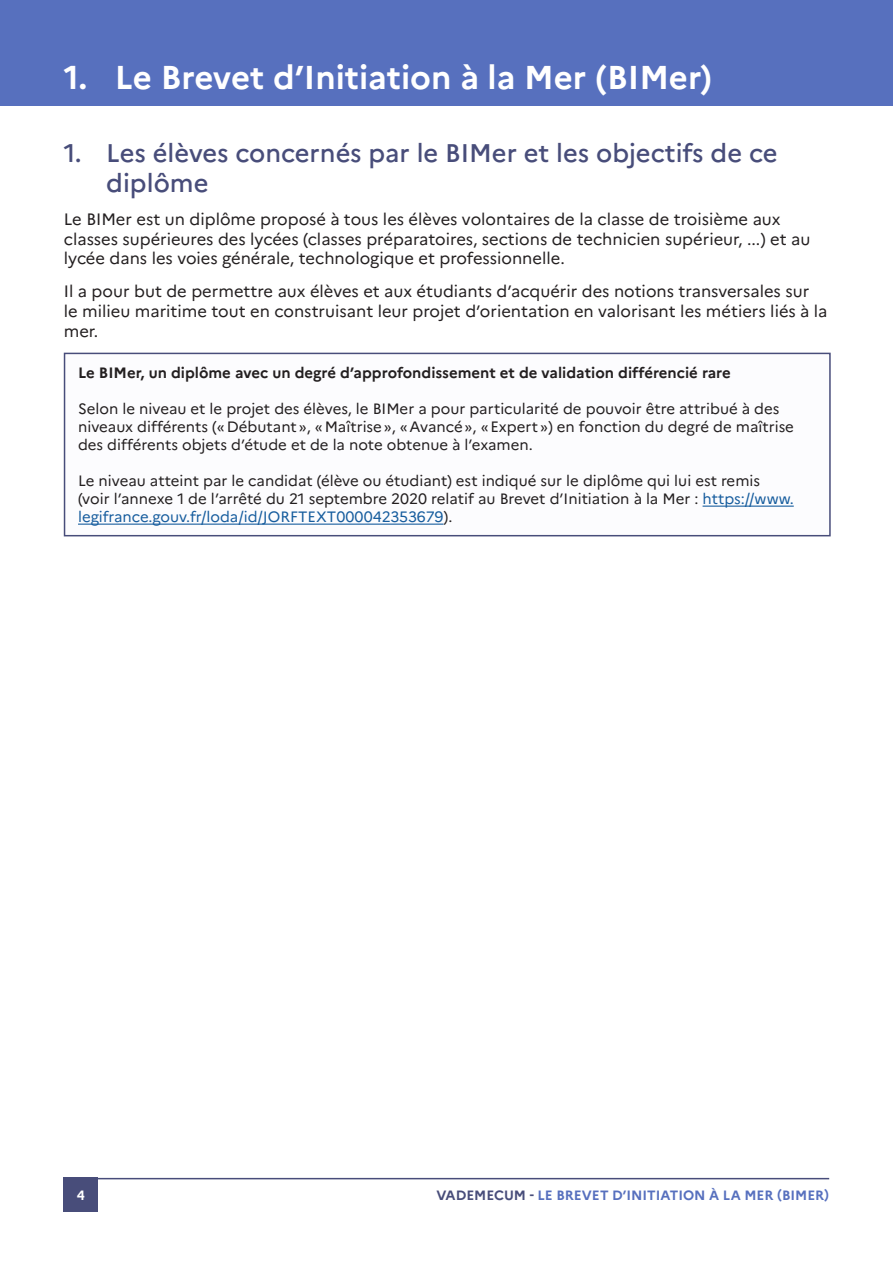
<style>
.page{position:relative;width:893px;height:1263px;background:#fff}
.page>*{position:absolute;margin:0;border:0;box-sizing:border-box;transform-origin:0 0}
.t1{font:700 33px "Marianne";color:#fff}
.t2{font:500 25.5px/30.6px "Marianne";color:#484d7a}
.t3{font:16.5px/19.8px "Marianne";color:#231f20}
.Encadré_Texte{font:15px/18px "Marianne";color:#231f20}
.Encadré_texte_titres{font:700 15px "Marianne";color:#231f20}
.t4{font:700 13.5px "Marianne";color:#5770be}
.t5{font:700 13.5px "Marianne";color:#fff}
.s1{color:#175d9e}
.s2{color:#484d7a}
</style>
<div class="page">
<hr style="left:64px;top:1178px;width:765px;height:1px;background:#484d7a">
<div style="left:64px;top:1178px;width:34px;height:34px;background:#484d7a"></div>
<div style="left:0;top:0;width:893px;height:105px;background:#5770be"></div>
<hr style="left:703px;top:506px;width:91px;height:1px;background:#175d9e">
<hr style="left:78px;top:524px;width:365px;height:1px;background:#175d9e">
<div style="left:64px;top:353px;width:767px;height:183px;border:2px solid #484d7a"></div>
<p class="t1" style="left:64px;top:57px;width:650px">1. Le Brevet d’Initiation à la Mer (BIMer)</p>
<p class="t2" style="left:106px;top:137px;width:673px;text-indent:-43px">1. Les élèves concernés par le BIMer et les objectifs de ce diplôme</p>
<p class="t3" style="left:64px;top:209px;width:748px">Le BIMer est un diplôme proposé à tous les élèves volontaires de la classe de troisième aux classes supérieures des lycées (classes préparatoires, sections de technicien supérieur, ...) et au lycée dans les voies générale, technologique et professionnelle.</p>
<p class="t3" style="left:64px;top:281px;width:765px">Il a pour but de permettre aux élèves et aux étudiants d’acquérir des notions transversales sur<br>le milieu maritime tout en construisant leur projet d’orientation en valorisant les métiers liés à la mer.</p>
<p class="Encadré_texte_titres" style="left:78px;top:364px;width:654px">Le BIMer, un diplôme avec un degré d’approfondissement et de validation différencié rare</p>
<p class="Encadré_Texte" style="left:78px;top:400px;width:717px">Selon le niveau et le projet des élèves, le BIMer a pour particularité de pouvoir être attribué à des niveaux différents («Débutant», «Maîtrise», «Avancé», «Expert») en fonction du degré de maîtrise des différents objets d’étude et de la note obtenue à l’examen.</p>
<p class="Encadré_Texte" style="left:78px;top:472px;width:715px">Le niveau atteint par le candidat (élève ou étudiant) est indiqué sur le diplôme qui lui est remis (voir l’annexe 1 de l’arrêté du 21 septembre 2020 relatif au Brevet d’Initiation à la Mer : <span class="s1">https://www. legifrance.gouv.fr/loda/id/JORFTEXT000042353679</span>).</p>
<p class="t5" style="left:77px;top:1187px;width:10px">4</p>
<p class="t4" style="left:436px;top:1187px;width:394px"><span class="s2">VADEMECUM -</span> LE BREVET D’INITIATION À LA MER (BIMER)</p>
</div>
